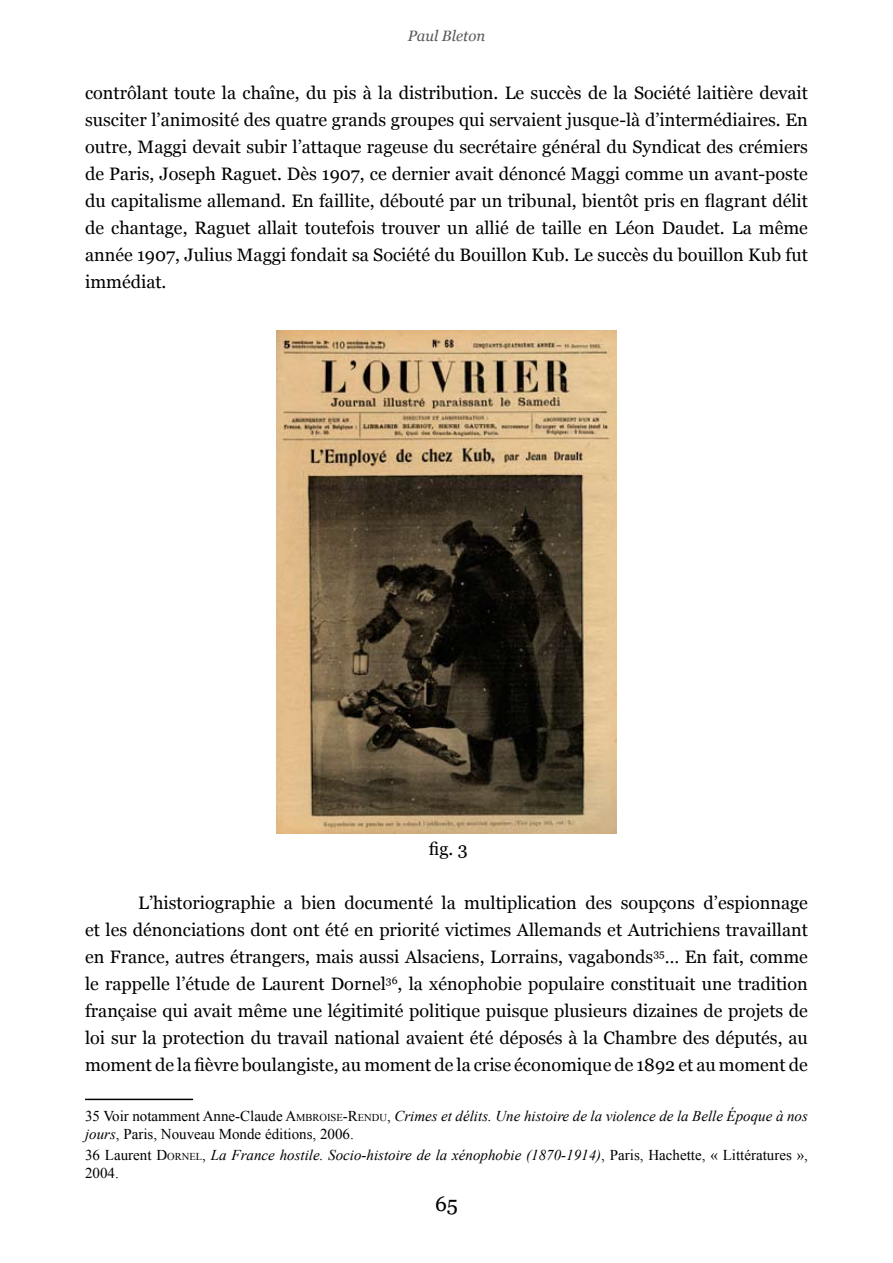
<style>
.page{position:relative;width:893px;height:1263px;background:#fff}
.page>*{position:absolute;margin:0;border:0;box-sizing:border-box;transform-origin:0 0}
.t1{font:21px "Georgia";color:#000}
.t2{font:18px/27px "Georgia";color:#000;text-align:justify}
.t3{font:italic 15px/18px "Times New Roman";color:#000}
.t4{font:italic 15px "Georgia";color:#58585a}
.s1{font-style:normal}
.s2{font-style:normal;font-size:10.5px}
</style>
<div class="page">
<hr style="left:85px;top:1099px;width:108px;height:1px;background:#000">
<img style="left:276px;top:331px;width:340px;height:502px">
<p class="t4" style="left:408px;top:26px;width:79px">Paul Bleton</p>
<p class="t2" style="left:85px;top:79px;width:724px">contrôlant toute la chaîne, du pis à la distribution. Le succès de la Société laitière devait susciter l’animosité des quatre grands groupes qui servaient jusque-là d’intermédiaires. En outre, Maggi devait subir l’attaque rageuse du secrétaire général du Syndicat des crémiers de Paris, Joseph Raguet. Dès 1907, ce dernier avait dénoncé Maggi comme un avant-poste du capitalisme allemand. En faillite, débouté par un tribunal, bientôt pris en flagrant délit de chantage, Raguet allait toutefois trouver un allié de taille en Léon Daudet. La même année 1907, Julius Maggi fondait sa Société du Bouillon Kub. Le succès du bouillon Kub fut immédiat.</p>
<p class="t2" style="left:429px;top:835px;width:40px">fig. 3</p>
<p class="t2" style="left:85px;top:889px;width:724px;text-indent:53px">L’historiographie a bien documenté la multiplication des soupçons d’espionnage et les dénonciations dont ont été en priorité victimes Allemands et Autrichiens travaillant en France, autres étrangers, mais aussi Alsaciens, Lorrains, vagabonds<sup>35</sup>… En fait, comme le rappelle l’étude de Laurent Dornel<sup>36</sup>, la xénophobie populaire constituait une tradition française qui avait même une légitimité politique puisque plusieurs dizaines de projets de loi sur la protection du travail national avaient été déposés à la Chambre des députés, au moment de la fièvre boulangiste, au moment de la crise économique de 1892 et au moment de</p>
<p class="t3" style="left:85px;top:1106px;width:724px"><span class="s1">35 Voir notamment Anne-Claude</span> <span class="s1">A</span><span class="s2">MBROISE</span><span class="s1">-R</span><span class="s2">ENDU</span><span class="s1">,</span> Crimes et délits. Une histoire de la violence de la Belle Époque à nos jours<span class="s1">, Paris, Nouveau Monde éditions, 2006.</span></p>
<p class="t3" style="left:85px;top:1145px;width:724px"><span class="s1">36 Laurent</span> <span class="s1">D</span><span class="s2">ORNEL</span><span class="s1">,</span> La France hostile. Socio-histoire de la xénophobie (1870-1914)<span class="s1">, Paris, Hachette, « Littératures »,<br>2004.</span></p>
<p class="t1" style="left:435px;top:1191px;width:24px">65</p>
</div>
